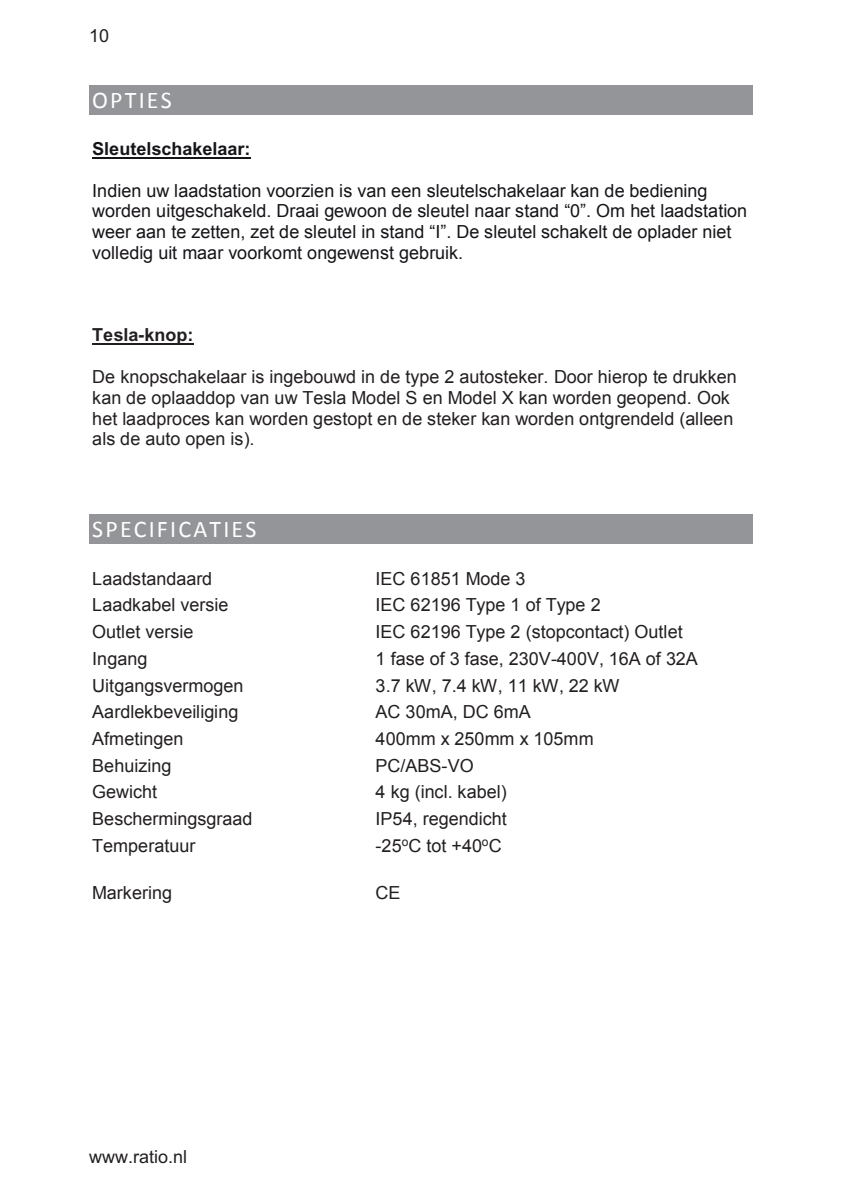
<style>
.page{position:relative;width:842px;height:1191px;background:#fff}
.page>*{position:absolute;margin:0;border:0;box-sizing:border-box;transform-origin:0 0}
.t1{font:24px "Calibri";letter-spacing:.09em;color:#fff}
.t2{font:18px/20.8px "Arial";letter-spacing:.005em;color:#231f20}
.t3{font:18px/20.8px "Arial";letter-spacing:.005em;color:#171419}
.t4{font:18px "Arial";letter-spacing:-.015em;color:#231f20}
.t5{font:700 18px "Arial";color:#171419}
.t6{font:18px "Arial";color:#231f20}
.t7{font:700 18px "Arial";letter-spacing:.005em;color:#231f20}
</style>
<div class="page">
<div style="left:89px;top:85px;width:664px;height:29px;background:#939598"></div>
<hr style="left:92px;top:157px;width:158px;height:2px;background:#171419">
<hr style="left:92px;top:343px;width:101px;height:2px;background:#231f20">
<div style="left:89px;top:514px;width:664px;height:30px;background:#939598"></div>
<p class="t6" style="left:89px;top:23px;width:22px">10</p>
<h1 class="t1" style="left:92px;top:83px;width:81px">OPTIES</h1>
<p class="t5" style="left:92px;top:138px;width:160px">Sleutelschakelaar:</p>
<p class="t3" style="left:92px;top:180px;width:656px">Indien uw laadstation voorzien is van een sleutelschakelaar kan de bediening worden uitgeschakeld. Draai gewoon de sleutel naar stand “0”. Om het laadstation weer aan te zetten, zet de sleutel in stand “I”. De sleutel schakelt de oplader niet volledig uit maar voorkomt ongewenst gebruik.</p>
<p class="t7" style="left:92px;top:324px;width:103px">Tesla-knop:</p>
<p class="t2" style="left:92px;top:366px;width:646px">De knopschakelaar is ingebouwd in de type 2 autosteker. Door hierop te drukken kan de oplaaddop van uw Tesla Model S en Model X kan worden geopend. Ook het laadproces kan worden gestopt en de steker kan worden ontgrendeld (alleen als de auto open is).</p>
<h1 class="t1" style="left:92px;top:513px;width:166px">SPECIFICATIES</h1>
<p class="t2" style="left:92px;top:568px;width:122px">Laadstandaard</p>
<p class="t2" style="left:376px;top:568px;width:152px">IEC 61851 Mode 3</p>
<p class="t2" style="left:92px;top:595px;width:138px">Laadkabel versie</p>
<p class="t2" style="left:376px;top:595px;width:227px">IEC 62196 Type 1 of Type 2</p>
<p class="t2" style="left:92px;top:621px;width:103px">Outlet versie</p>
<p class="t2" style="left:376px;top:621px;width:309px">IEC 62196 Type 2 (stopcontact) Outlet</p>
<p class="t2" style="left:92px;top:648px;width:57px">Ingang</p>
<p class="t2" style="left:376px;top:648px;width:324px">1 fase of 3 fase, 230V-400V, 16A of 32A</p>
<p class="t2" style="left:92px;top:675px;width:153px">Uitgangsvermogen</p>
<p class="t4" style="left:376px;top:673px;width:245px">3.7 kW, 7.4 kW, 11 kW, 22 kW</p>
<p class="t2" style="left:92px;top:701px;width:148px">Aardlekbeveiliging</p>
<p class="t2" style="left:376px;top:701px;width:157px">AC 30mA, DC 6mA</p>
<p class="t2" style="left:92px;top:728px;width:93px">Afmetingen</p>
<p class="t2" style="left:376px;top:728px;width:220px">400mm x 250mm x 105mm</p>
<p class="t2" style="left:92px;top:755px;width:81px">Behuizing</p>
<p class="t2" style="left:376px;top:755px;width:100px">PC/ABS-VO</p>
<p class="t2" style="left:92px;top:782px;width:66px">Gewicht</p>
<p class="t2" style="left:376px;top:782px;width:133px">4 kg (incl. kabel)</p>
<p class="t2" style="left:92px;top:808px;width:162px">Beschermingsgraad</p>
<p class="t2" style="left:376px;top:808px;width:133px">IP54, regendicht</p>
<p class="t2" style="left:92px;top:835px;width:105px">Temperatuur</p>
<p class="t2" style="left:376px;top:835px;width:128px">-25<sup>o</sup>C tot +40<sup>o</sup>C</p>
<p class="t2" style="left:92px;top:882px;width:81px">Markering</p>
<p class="t2" style="left:376px;top:882px;width:26px">CE</p>
<p class="t6" style="left:89px;top:1144px;width:100px">www.ratio.nl</p>
</div>
